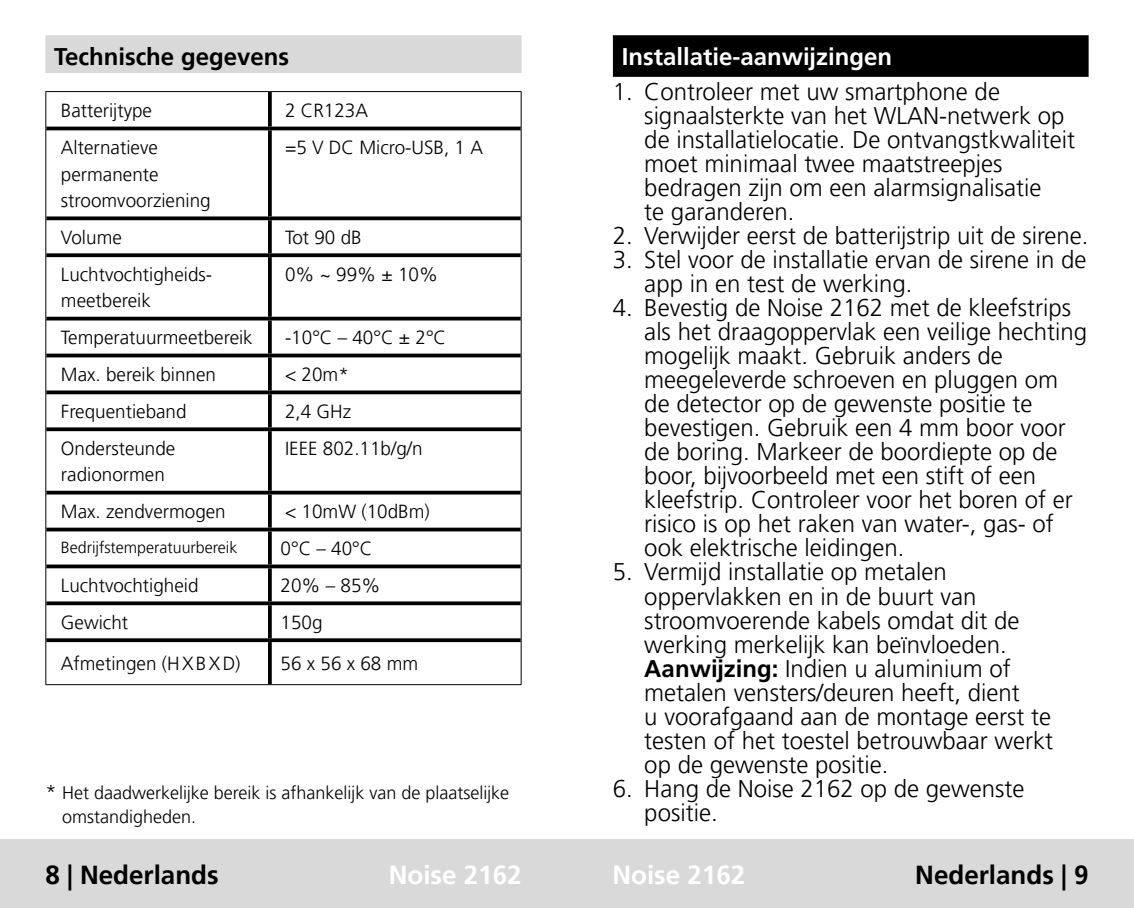
<style>
.page{position:relative;width:1134px;height:908px;background:#fff}
.page>*{position:absolute;margin:0;border:0;box-sizing:border-box;transform-origin:0 0}
.t1{font:700 26px "Frutiger LT Pro";color:#000}
.t2{font:700 26px "Frutiger LT Pro";color:#fff}
.t3{font:300 24px/24px "Frutiger LT Pro";color:#000}
.t4{font:700 24px "Frutiger LT Pro";color:#fff}
.t5{font:700 24px "Frutiger LT Pro";color:#000}
.t6{font:300 18.8px/26.4px "Frutiger LT Pro";color:#000}
.t7{font:300 18px/24px "Frutiger LT Pro";color:#000}
.t8{font:300 16px "Frutiger LT Pro";color:#000}
.s1{font-size:20px}
.s2{font-weight:700}
</style>
<div class="page">
<div style="left:0;top:839px;width:567px;height:68px;background:#d9d9d9"></div>
<div style="left:567px;top:839px;width:567px;height:68px;background:#d9d9d9"></div>
<div style="left:45px;top:35px;width:477px;height:38px;background:#d9d9d9"></div>
<hr style="left:45px;top:91px;width:225px;height:1px;background:#000">
<hr style="left:45px;top:92px;width:2px;height:36px;background:#000">
<hr style="left:270px;top:91px;width:252px;height:1px;background:#000">
<hr style="left:520px;top:92px;width:2px;height:36px;background:#000">
<hr style="left:45px;top:128px;width:2px;height:90px;background:#000">
<hr style="left:520px;top:128px;width:2px;height:90px;background:#000">
<hr style="left:45px;top:218px;width:2px;height:37px;background:#000">
<hr style="left:520px;top:218px;width:2px;height:37px;background:#000">
<hr style="left:45px;top:255px;width:2px;height:63px;background:#000">
<hr style="left:520px;top:255px;width:2px;height:63px;background:#000">
<hr style="left:45px;top:318px;width:2px;height:37px;background:#000">
<hr style="left:520px;top:318px;width:2px;height:37px;background:#000">
<hr style="left:45px;top:355px;width:2px;height:37px;background:#000">
<hr style="left:520px;top:355px;width:2px;height:37px;background:#000">
<hr style="left:45px;top:392px;width:2px;height:37px;background:#000">
<hr style="left:520px;top:392px;width:2px;height:37px;background:#000">
<hr style="left:45px;top:429px;width:2px;height:63px;background:#000">
<hr style="left:520px;top:429px;width:2px;height:63px;background:#000">
<hr style="left:45px;top:492px;width:2px;height:37px;background:#000">
<hr style="left:520px;top:492px;width:2px;height:37px;background:#000">
<hr style="left:45px;top:529px;width:2px;height:37px;background:#000">
<hr style="left:520px;top:529px;width:2px;height:37px;background:#000">
<hr style="left:45px;top:566px;width:2px;height:37px;background:#000">
<hr style="left:520px;top:566px;width:2px;height:37px;background:#000">
<hr style="left:45px;top:603px;width:2px;height:37px;background:#000">
<hr style="left:520px;top:603px;width:2px;height:37px;background:#000">
<hr style="left:45px;top:640px;width:2px;height:44px;background:#000">
<hr style="left:520px;top:640px;width:2px;height:44px;background:#000">
<hr style="left:45px;top:683px;width:225px;height:2px;background:#000">
<hr style="left:270px;top:683px;width:252px;height:2px;background:#000">
<svg style="left:268px;top:92px;width:4px;height:34px"></svg>
<svg style="left:46px;top:126px;width:224px;height:4px"></svg>
<svg style="left:270px;top:126px;width:251px;height:4px"></svg>
<svg style="left:268px;top:130px;width:4px;height:86px"></svg>
<svg style="left:46px;top:216px;width:224px;height:4px"></svg>
<svg style="left:270px;top:216px;width:251px;height:4px"></svg>
<svg style="left:268px;top:220px;width:4px;height:33px"></svg>
<svg style="left:46px;top:253px;width:224px;height:4px"></svg>
<svg style="left:270px;top:253px;width:251px;height:4px"></svg>
<svg style="left:268px;top:257px;width:4px;height:59px"></svg>
<svg style="left:46px;top:316px;width:224px;height:4px"></svg>
<svg style="left:270px;top:316px;width:251px;height:4px"></svg>
<svg style="left:268px;top:320px;width:4px;height:33px"></svg>
<svg style="left:46px;top:353px;width:224px;height:4px"></svg>
<svg style="left:270px;top:353px;width:251px;height:4px"></svg>
<svg style="left:268px;top:357px;width:4px;height:33px"></svg>
<svg style="left:46px;top:390px;width:224px;height:4px"></svg>
<svg style="left:270px;top:390px;width:251px;height:4px"></svg>
<svg style="left:268px;top:394px;width:4px;height:33px"></svg>
<svg style="left:46px;top:427px;width:224px;height:4px"></svg>
<svg style="left:270px;top:427px;width:251px;height:4px"></svg>
<svg style="left:268px;top:431px;width:4px;height:59px"></svg>
<svg style="left:46px;top:490px;width:224px;height:4px"></svg>
<svg style="left:270px;top:490px;width:251px;height:4px"></svg>
<svg style="left:268px;top:494px;width:4px;height:33px"></svg>
<svg style="left:46px;top:527px;width:224px;height:4px"></svg>
<svg style="left:270px;top:527px;width:251px;height:4px"></svg>
<svg style="left:268px;top:531px;width:4px;height:33px"></svg>
<svg style="left:46px;top:564px;width:224px;height:4px"></svg>
<svg style="left:270px;top:564px;width:251px;height:4px"></svg>
<svg style="left:268px;top:568px;width:4px;height:33px"></svg>
<svg style="left:46px;top:601px;width:224px;height:4px"></svg>
<svg style="left:270px;top:601px;width:251px;height:4px"></svg>
<svg style="left:268px;top:605px;width:4px;height:33px"></svg>
<hr style="left:46px;top:638px;width:224px;height:3px;background:#000">
<hr style="left:270px;top:638px;width:251px;height:3px;background:#000">
<svg style="left:268px;top:641px;width:4px;height:43px"></svg>
<div style="left:613px;top:35px;width:476px;height:42px;background:#000"></div>
<p class="t5" style="left:54px;top:43px;width:236px">Technische gegevens</p>
<p class="t6" style="left:61px;top:97px;width:93px">Batterijtype</p>
<p class="t6" style="left:285px;top:97px;width:85px">2 CR123A</p>
<p class="t6" style="left:61px;top:134px;width:151px">Alternatieve permanente stroomvoorziening</p>
<p class="t6" style="left:285px;top:134px;width:199px">=5 V DC Micro-USB, 1 A</p>
<p class="t6" style="left:61px;top:224px;width:62px">Volume</p>
<p class="t6" style="left:285px;top:224px;width:78px">Tot 90 dB</p>
<p class="t6" style="left:61px;top:261px;width:153px">Luchtvochtigheids&shy;meetbereik</p>
<p class="t6" style="left:285px;top:261px;width:154px">0% ~ 99% ± 10%</p>
<p class="t6" style="left:61px;top:324px;width:193px">Temperatuurmeetbereik</p>
<p class="t6" style="left:285px;top:324px;width:163px">-10°C – 40°C ± 2°C</p>
<p class="t6" style="left:61px;top:361px;width:157px">Max. bereik binnen</p>
<p class="t6" style="left:285px;top:361px;width:65px">&lt; 20m*</p>
<p class="t6" style="left:61px;top:398px;width:127px">Frequentieband</p>
<p class="t6" style="left:285px;top:398px;width:68px">2,4 GHz</p>
<p class="t6" style="left:61px;top:435px;width:116px">Ondersteunde radionormen</p>
<p class="t6" style="left:285px;top:435px;width:139px">IEEE 802.11b/g/n</p>
<p class="t6" style="left:61px;top:498px;width:166px">Max. zendvermogen</p>
<p class="t6" style="left:285px;top:498px;width:146px">&lt; 10mW (10dBm)</p>
<p class="t8" style="left:61px;top:537px;width:178px">Bedrijfstemperatuurbereik</p>
<p class="t6" style="left:281px;top:535px;width:93px">0°C – 40°C</p>
<p class="t6" style="left:61px;top:572px;width:139px">Luchtvochtigheid</p>
<p class="t6" style="left:281px;top:572px;width:101px">20% – 85%</p>
<p class="t6" style="left:61px;top:609px;width:69px">Gewicht</p>
<p class="t6" style="left:281px;top:609px;width:44px">150g</p>
<p class="t6" style="left:61px;top:649px;width:181px">Afmetingen (HXBXD)</p>
<p class="t6" style="left:281px;top:649px;width:139px">56 x 56 x 68 mm</p>
<p class="t7" style="left:62px;top:780px;width:449px;text-indent:-17px"><span class="s1">*</span> Het daadwerkelijke bereik is afhankelijk van de plaatselijke omstandigheden.</p>
<p class="t4" style="left:622px;top:43px;width:272px">Installatie-aanwijzingen</p>
<p class="t3" style="left:644px;top:80px;width:432px;text-indent:-31px">1. Controleer met uw smartphone de signaalsterkte van het WLAN-netwerk op de installatielocatie. De ontvangstkwaliteit moet minimaal twee maatstreepjes bedragen zijn om een alarmsignalisatie<br>te garanderen.</p>
<p class="t3" style="left:613px;top:224px;width:477px">2. Verwijder eerst de batterijstrip uit de sirene.</p>
<p class="t3" style="left:644px;top:248px;width:444px;text-indent:-31px">3. Stel voor de installatie ervan de sirene in de app in en test de werking.</p>
<p class="t3" style="left:644px;top:296px;width:444px;text-indent:-31px">4. Bevestig de Noise 2162 met de kleefstrips als het draagoppervlak een veilige hechting mogelijk maakt. Gebruik anders de meegeleverde schroeven en pluggen om de detector op de gewenste positie te bevestigen. Gebruik een 4 mm boor voor de boring. Markeer de boordiepte op de boor, bijvoorbeeld met een stift of een kleefstrip. Controleer voor het boren of er risico is op het raken van water-, gas- of ook elektrische leidingen.</p>
<p class="t3" style="left:644px;top:560px;width:410px;text-indent:-31px">5. Vermijd installatie op metalen oppervlakken en in de buurt van stroomvoerende kabels omdat dit de werking merkelijk kan beïnvloeden.<br><span class="s2">Aanwijzing:</span> Indien u aluminium of metalen vensters/deuren heeft, dient<br>u voorafgaand aan de montage eerst te testen of het toestel betrouwbaar werkt op de gewenste positie.</p>
<p class="t3" style="left:644px;top:776px;width:382px;text-indent:-31px">6. Hang de Noise 2162 op de gewenste positie.</p>
<p class="t1" style="left:45px;top:859px;width:175px">8 | Nederlands</p>
<p class="t2" style="left:389px;top:859px;width:134px">Noise 2162</p>
<p class="t2" style="left:612px;top:859px;width:134px">Noise 2162</p>
<p class="t1" style="left:915px;top:859px;width:175px">Nederlands | 9</p>
</div>
